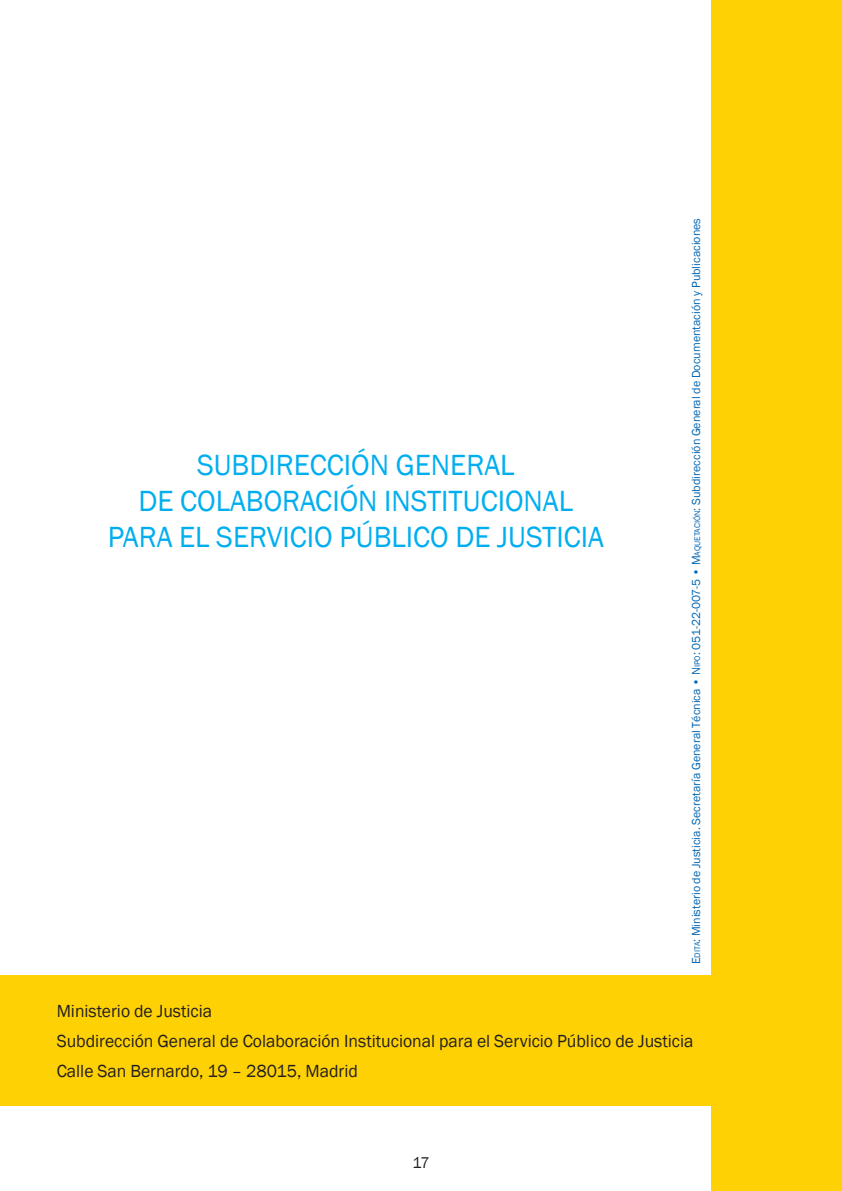
<style>
.page{position:relative;width:842px;height:1191px;background:#fff}
.page>*{position:absolute;margin:0;border:0;box-sizing:border-box;transform-origin:0 0}
._00_TextoGeneral{font:30px/36px "Franklin Gothic";color:#00aeef;text-align:center}
._00_TextoGeneral-2{font:18px "Franklin Gothic";color:#231f20}
.t1{font:16px "Franklin Gothic";color:#231f20}
.t2{font:12px "Franklin Gothic";color:#0166b3}
.s1{font-style:inherit}
.s2{font-size:8.4px}
</style>
<div class="page">
<div style="left:0;top:975px;width:842px;height:131px;background:#fed105"></div>
<div style="left:711px;top:0;width:131px;height:1191px;background:#fed105"></div>
<p class="_00_TextoGeneral" style="left:108px;top:448px;width:498px">SUBDIRECCIÓN GENERAL<br>DE COLABORACIÓN INSTITUCIONAL<br>PARA EL SERVICIO PÚBLICO DE JUSTICIA</p>
<p class="t2" style="left:689px;top:964px;width:747px;rotate:-90deg"><span class="s1">E</span><span class="s2">dita</span>: Ministerio de Justicia. Secretaría General Técnica • <span class="s1">N</span><span class="s2">ipo</span>: 051-22-007-5 • <span class="s1">M</span><span class="s2">aquetación</span> : Subdirección General de Documentación y Publicaciones</p>
<p class="_00_TextoGeneral-2" style="left:57px;top:999px;width:157px">Ministerio de Justicia</p>
<p class="_00_TextoGeneral-2" style="left:57px;top:1029px;width:638px">Subdirección General de Colaboración Institucional para el Servicio Público de Justicia</p>
<p class="_00_TextoGeneral-2" style="left:57px;top:1059px;width:303px">Calle San Bernardo, 19 – 28015, Madrid</p>
<h3 class="t1" style="left:412px;top:1153px;width:19px">17</h3>
</div>
